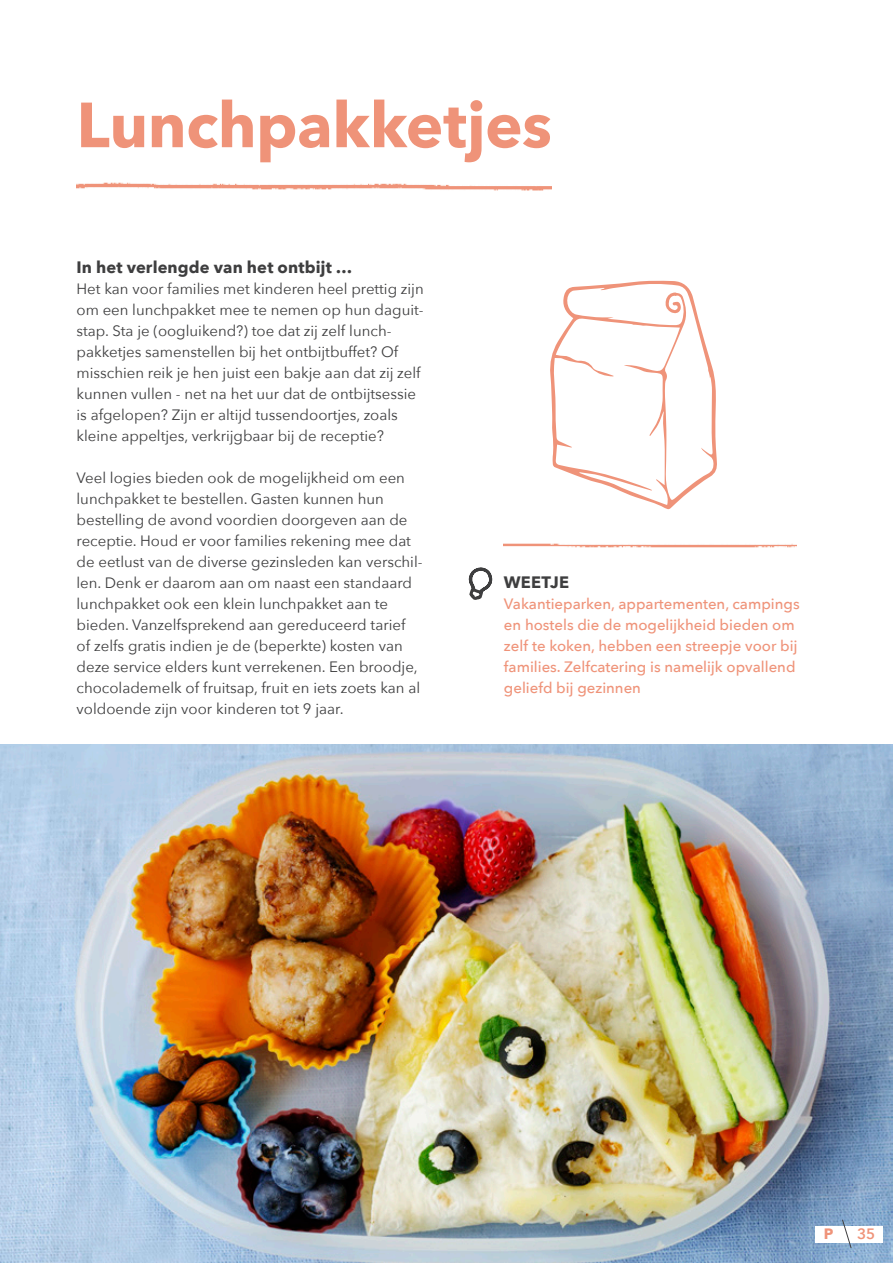
<style>
.page{position:relative;width:893px;height:1263px;background:#fff}
.page>*{position:absolute;margin:0;border:0;box-sizing:border-box;transform-origin:0 0}
.t1{font:700 63px "Avenir Next";letter-spacing:-.005em;color:#ef9379}
.Titel_Body{font:700 16.5px "Avenir Next";letter-spacing:.005em;color:#3e3e3f}
.BODY{font:15px/21px "Avenir Next";color:#3e3e3f}
.Titel_Body-2{font:500 15px/21px "Avenir Next";color:#ef9379}
.t2{font:600 15px "Avenir Next";color:#ef9379}
.t3{font:700 15px "Avenir Next";color:#ef9379}
</style>
<div class="page">
<img style="left:504px;top:543px;width:292px;height:5px">
<img style="left:0;top:745px;width:893px;height:518px">
<div style="left:815px;top:1226px;width:68px;height:17px;background:#fff"></div>
<svg style="left:841px;top:1219px;width:11px;height:30px"></svg>
<svg style="left:468px;top:567px;width:25px;height:33px"></svg>
<svg style="left:550px;top:280px;width:167px;height:229px"></svg>
<img style="left:77px;top:182px;width:475px;height:9px">
<p class="t1" style="left:77px;top:71px;width:477px">Lunchpakketjes</p>
<p class="Titel_Body" style="left:77px;top:253px;width:277px">In het verlengde van het ontbijt …</p>
<p class="BODY" style="left:77px;top:278px;width:349px">Het kan voor families met kinderen heel prettig zijn om een lunchpakket mee te nemen op hun daguit&shy;stap. Sta je (oogluikend?) toe dat zij zelf lunch&shy;pakketjes samenstellen bij het ontbijtbuffet? Of misschien reik je hen juist een bakje aan dat zij zelf kunnen vullen - net na het uur dat de ontbijtsessie is afgelopen? Zijn er altijd tussendoortjes, zoals kleine appeltjes, verkrijgbaar bij de receptie?</p>
<p class="BODY" style="left:77px;top:467px;width:348px">Veel logies bieden ook de mogelijkheid om een lunchpakket te bestellen. Gasten kunnen hun bestelling de avond voordien doorgeven aan de receptie. Houd er voor families rekening mee dat de eetlust van de diverse gezinsleden kan verschil&shy;len. Denk er daarom aan om naast een standaard lunchpakket ook een klein lunchpakket aan te bieden. Vanzelfsprekend aan gereduceerd tarief of zelfs gratis indien je de (beperkte) kosten van deze service elders kunt verrekenen. Een broodje, chocolademelk of fruitsap, fruit en iets zoets kan al voldoende zijn voor kinderen tot 9 jaar.</p>
<p class="Titel_Body" style="left:504px;top:568px;width:67px">WEETJE</p>
<p class="Titel_Body-2" style="left:504px;top:593px;width:297px">Vakantieparken, appartementen, campings en hostels die de mogelijkheid bieden om zelf te koken, hebben een streepje voor bij families. Zelfcatering is namelijk opvallend geliefd bij gezinnen</p>
<p class="t3" style="left:824px;top:1221px;width:11px">P</p>
<p class="t2" style="left:857px;top:1221px;width:20px">35</p>
</div>
